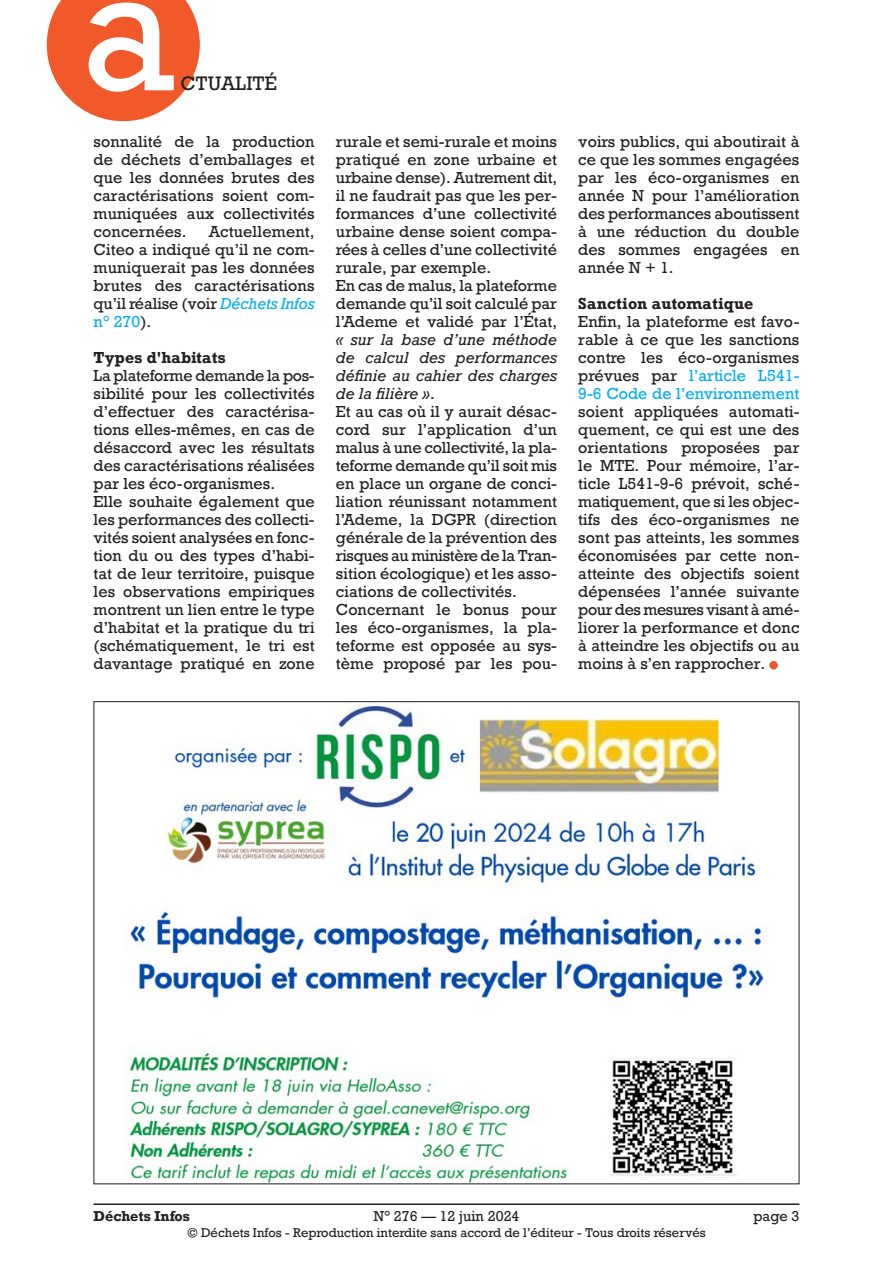
<style>
.page{position:relative;width:893px;height:1263px;background:#fff}
.page>*{position:absolute;margin:0;border:0;box-sizing:border-box;transform-origin:0 0}
.t1{font:166.5px "Rockwell";color:#fff}
.t2{font:18.3px "Rockwell";color:#231f20}
.Texte_courant{font:15px/18px "Rockwell";letter-spacing:.005em;color:#231f20;text-align:justify}
.Texte_courant-2{font:italic 15px/18px "Rockwell";letter-spacing:.005em;color:#231f20;text-align:justify}
.Texte_courant-3{font:700 15px "Rockwell";letter-spacing:.015em;color:#231f20}
.t3{font:13.5px "Rockwell";color:#231f20}
.t4{font:700 13.5px "Rockwell";color:#231f20}
.t5{font:12px "Rockwell";color:#231f20}
.s1{font-style:italic;color:#00aeef}
.s2{color:#00aeef}
.s3{font-style:normal}
</style>
<div class="page">
<hr style="left:94px;top:1203px;width:705px;height:2px;background:#231f20">
<div style="left:769px;top:661px;width:9px;height:8px;background:#f1592a;border-radius:50%"></div>
<img style="left:124px;top:703px;width:642px;height:479px">
<svg style="left:47px;top:0;width:153px;height:121px;background:#f3734b"></svg>
<h1 class="t1" style="left:80px;top:-73px;width:98px">a</h1>
<p class="t2" style="left:180px;top:72px;width:98px">CTUALITÉ</p>
<p class="Texte_courant" style="left:94px;top:133px;width:223px">sonnalité de la production de déchets d’emballages et que les données brutes des caractérisations soient com&shy;muniquées aux collectivités concernées.</p>
<p class="Texte_courant" style="left:94px;top:223px;width:223px;text-indent:115px">Actuellement, Citeo a indiqué qu’il ne com&shy;muniquerait pas les données brutes des caractérisations qu’il réalise (voir <span class="s1">Déchets Infos </span><span class="s2">n° 270</span>).</p>
<p class="Texte_courant-3" style="left:94px;top:348px;width:134px">Types d'habitats</p>
<p class="Texte_courant" style="left:94px;top:367px;width:223px">La plateforme demande la pos&shy;sibilité pour les collectivités d’effectuer des caractérisa&shy;tions elles-mêmes, en cas de désaccord avec les résultats des caractérisations réalisées par les éco-organismes.</p>
<p class="Texte_courant" style="left:94px;top:493px;width:223px">Elle souhaite également que les performances des collecti&shy;vités soient analysées en fonc&shy;tion du ou des types d’habi&shy;tat de leur territoire, puisque les observations empiriques montrent un lien entre le type d’habitat et la pratique du tri (schématiquement, le tri est davantage pratiqué en zone</p>
<p class="Texte_courant" style="left:336px;top:133px;width:223px">rurale et semi-rurale et moins pratiqué en zone urbaine et urbaine dense). Autrement dit, il ne faudrait pas que les per&shy;formances d’une collectivité urbaine dense soient compa&shy;rées à celles d’une collectivité rurale, par exemple.</p>
<p class="Texte_courant-2" style="left:336px;top:277px;width:223px"><span class="s3">En cas de malus, la plateforme demande qu’il soit calculé par l’Ademe et validé par l’État, </span>« sur la base d’une méthode de calcul des performances définie au cahier des charges de la filière »<span class="s3">.</span></p>
<p class="Texte_courant" style="left:336px;top:403px;width:223px">Et au cas où il y aurait désac&shy;cord sur l’application d’un malus à une collectivité, la pla&shy;teforme demande qu’il soit mis en place un organe de conci&shy;liation réunissant notamment l’Ademe, la DGPR (direction générale de la prévention des risques au ministère de la Tran&shy;sition écologique) et les asso&shy;ciations de collectivités.</p>
<p class="Texte_courant" style="left:336px;top:601px;width:223px">Concernant le bonus pour les éco-organismes, la pla&shy;teforme est opposée au sys&shy;tème proposé par les pou-</p>
<p class="Texte_courant" style="left:578px;top:133px;width:223px">voirs publics, qui aboutirait à ce que les sommes engagées par les éco-organismes en année N pour l’amélioration des performances aboutissent à une réduction du double des sommes engagées en année N + 1.</p>
<p class="Texte_courant-3" style="left:578px;top:294px;width:177px">Sanction automatique</p>
<p class="Texte_courant" style="left:578px;top:313px;width:223px">Enfin, la plateforme est favo&shy;rable à ce que les sanctions contre les éco-organismes prévues par <span class="s2">l’article L541- 9-6 Code de l’environnement </span>soient appliquées automati&shy;quement, ce qui est une des orientations proposées par le MTE. Pour mémoire, l’ar&shy;ticle L541-9-6 prévoit, sché&shy;matiquement, que si les objec&shy;tifs des éco-organismes ne sont pas atteints, les sommes économisées par cette non&shy;atteinte des objectifs soient dépensées l’année suivante pour des mesures visant à amé&shy;liorer la performance et donc à atteindre les objectifs ou au moins à s’en rapprocher.</p>
<p class="t4" style="left:94px;top:1207px;width:98px">Déchets Infos</p>
<p class="t3" style="left:373px;top:1207px;width:148px">N° 276 — 12 juin 2024</p>
<p class="t3" style="left:753px;top:1207px;width:48px">page 3</p>
<p class="t5" style="left:187px;top:1225px;width:520px">© Déchets Infos - Reproduction interdite sans accord de l’éditeur - Tous droits réservés</p>
</div>
